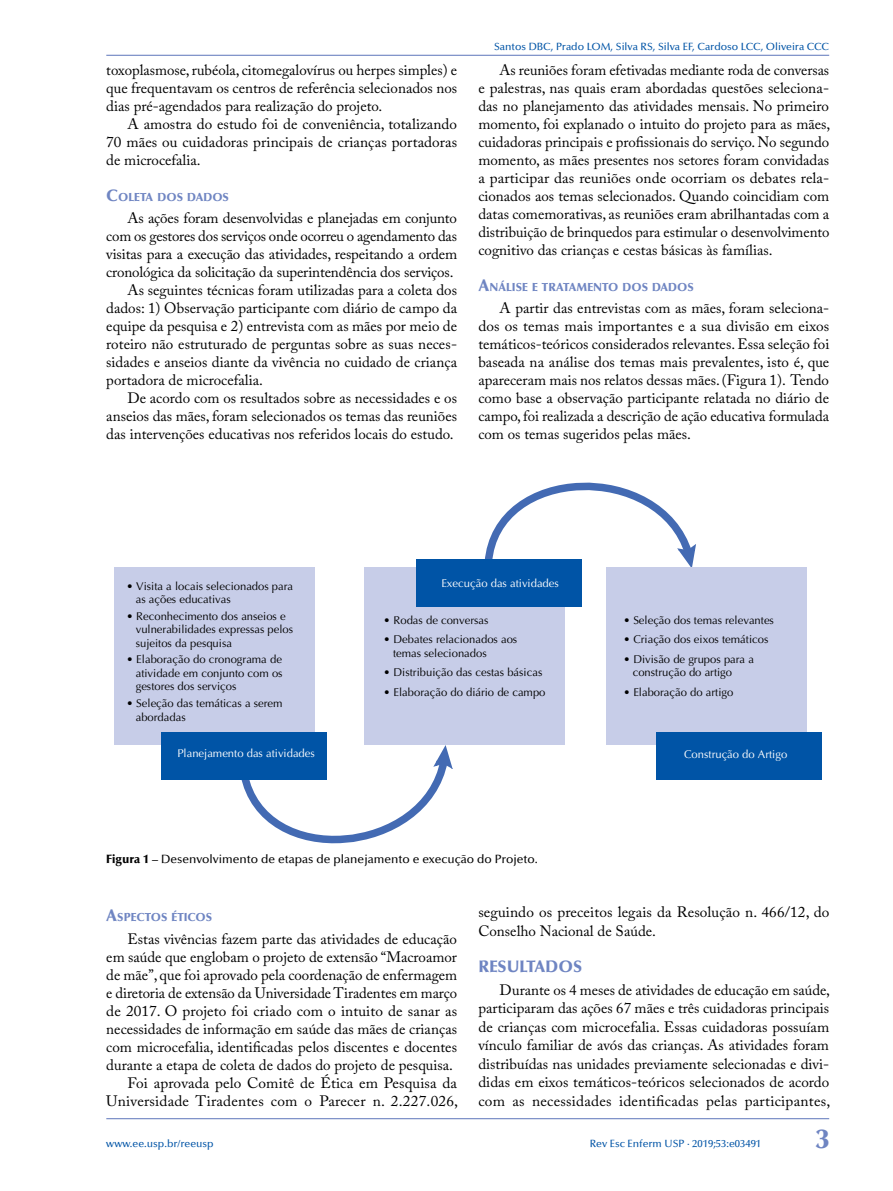
<style>
.page{position:relative;width:893px;height:1191px;background:#fff}
.page>*{position:absolute;margin:0;border:0;box-sizing:border-box;transform-origin:0 0}
.t1{font:900 27px "Optima LT";color:#6f85c2}
.t2{font:900 16.5px "Optima LT";color:#6f85c2}
.t3{font:15px/18px "Adobe Caslon Pro";color:#000;text-align:justify}
.t4{font:500 12px "Optima LT";color:#000}
.t5{font:900 11.55px "Optima LT";color:#6f85c2}
.t6{font:11.25px/13.5px "Optima";color:#000}
.t7{font:11.25px "Optima";color:#fff}
.t8{font:500 10.5px "Optima LT";color:#0054a6}
.s1{font-size:16.5px}
.s2{font-weight:900}
</style>
<div class="page">
<hr style="left:106px;top:1118px;width:723px;height:1px;background:#6f85c2">
<hr style="left:106px;top:55px;width:723px;height:1px;background:#6f85c2">
<svg style="left:485px;top:482px;width:213px;height:86px"></svg>
<svg style="left:235px;top:745px;width:218px;height:98px"></svg>
<div style="left:114px;top:568px;width:201px;height:177px;background:#c7cde8"></div>
<div style="left:162px;top:732px;width:165px;height:47px;background:#0054a6"></div>
<div style="left:364px;top:568px;width:201px;height:177px;background:#c7cde8"></div>
<div style="left:606px;top:568px;width:201px;height:177px;background:#c7cde8"></div>
<div style="left:657px;top:732px;width:165px;height:47px;background:#0054a6"></div>
<div style="left:417px;top:559px;width:165px;height:47px;background:#0054a6"></div>
<p class="t3" style="left:106px;top:61px;width:352px">toxoplasmose, rubéola, citomegalovírus ou herpes simples) e que frequentavam os centros de referência selecionados nos dias pré-agendados para realização do projeto.</p>
<p class="t3" style="left:106px;top:115px;width:352px;text-indent:21px">A amostra do estudo foi de conveniência, totalizando 70 mães ou cuidadoras principais de crianças portadoras de microcefalia.</p>
<p class="t5" style="left:106px;top:190px;width:124px"><span class="s1">C</span>OLETA DOS DADOS</p>
<p class="t3" style="left:128px;top:209px;width:331px">As ações foram desenvolvidas e planejadas em conjunto</p>
<p class="t3" style="left:106px;top:227px;width:352px">com os gestores dos serviços onde ocorreu o agendamento das</p>
<p class="t3" style="left:106px;top:245px;width:353px">visitas para a execução das atividades, respeitando a ordem</p>
<p class="t3" style="left:106px;top:263px;width:349px">cronológica da solicitação da superintendência dos serviços.</p>
<p class="t3" style="left:128px;top:281px;width:331px">As seguintes técnicas foram utilizadas para a coleta dos</p>
<p class="t3" style="left:106px;top:299px;width:352px">dados: 1) Observação participante com diário de campo da</p>
<p class="t3" style="left:106px;top:317px;width:352px">equipe da pesquisa e 2) entrevista com as mães por meio de</p>
<p class="t3" style="left:106px;top:335px;width:352px">roteiro não estruturado de perguntas sobre as suas neces-</p>
<p class="t3" style="left:106px;top:353px;width:352px">sidades e anseios diante da vivência no cuidado de criança</p>
<p class="t3" style="left:106px;top:371px;width:158px">portadora de microcefalia.</p>
<p class="t3" style="left:128px;top:389px;width:331px">De acordo com os resultados sobre as necessidades e os</p>
<p class="t3" style="left:106px;top:407px;width:352px">anseios das mães, foram selecionados os temas das reuniões</p>
<p class="t3" style="left:106px;top:425px;width:349px">das intervenções educativas nos referidos locais do estudo.</p>
<p class="t8" style="left:494px;top:40px;width:337px">Santos DBC, Prado LOM, Silva RS, Silva EF, Cardoso LCC, Oliveira CCC</p>
<p class="t3" style="left:478px;top:61px;width:353px;text-indent:21px">As reuniões foram efetivadas mediante roda de conversas e palestras, nas quais eram abordadas questões seleciona&shy;das no planejamento das atividades mensais. No primeiro momento, foi explanado o intuito do projeto para as mães, cuidadoras principais e profissionais do serviço. No segundo momento, as mães presentes nos setores foram convidadas a participar das reuniões onde ocorriam os debates rela&shy;cionados aos temas selecionados. Quando coincidiam com datas comemorativas, as reuniões eram abrilhantadas com a distribuição de brinquedos para estimular o desenvolvimento cognitivo das crianças e cestas básicas às famílias.</p>
<p class="t5" style="left:478px;top:280px;width:217px"><span class="s1">A</span>NÁLISE E TRATAMENTO DOS DADOS</p>
<p class="t3" style="left:478px;top:299px;width:352px;text-indent:21px">A partir das entrevistas com as mães, foram seleciona&shy;dos os temas mais importantes e a sua divisão em eixos temáticos-teóricos considerados relevantes. Essa seleção foi baseada na análise dos temas mais prevalentes, isto é, que apareceram mais nos relatos dessas mães. (Figura 1). Tendo como base a observação participante relatada no diário de campo, foi realizada a descrição de ação educativa formulada com os temas sugeridos pelas mães.</p>
<p class="t6" style="left:136px;top:579px;width:159px;text-indent:-9px">• Visita a locais selecionados para as ações educativas</p>
<p class="t6" style="left:136px;top:609px;width:159px;text-indent:-9px">• Reconhecimento dos anseios e vulnerabilidades expressas pelos sujeitos da pesquisa</p>
<p class="t6" style="left:136px;top:653px;width:148px;text-align:justify;text-indent:-9px">• Elaboração do cronograma de atividade em conjunto com os gestores dos serviços</p>
<p class="t6" style="left:136px;top:696px;width:148px;text-indent:-9px">• Seleção das temáticas a serem abordadas</p>
<p class="t7" style="left:177px;top:747px;width:139px">Planejamento das atividades</p>
<p class="t7" style="left:441px;top:576px;width:119px">Execução das atividades</p>
<p class="t6" style="left:384px;top:613px;width:106px">• Rodas de conversas</p>
<p class="t6" style="left:393px;top:633px;width:126px;text-indent:-9px">• Debates relacionados aos temas selecionados</p>
<p class="t6" style="left:384px;top:666px;width:160px">• Distribuição das cestas básicas</p>
<p class="t6" style="left:384px;top:685px;width:163px">• Elaboração do diário de campo</p>
<p class="t4" style="left:106px;top:852px;width:433px"><span class="s2">Figura 1</span> – Desenvolvimento de etapas de planejamento e execução do Projeto.</p>
<p class="t6" style="left:623px;top:613px;width:152px">• Seleção dos temas relevantes</p>
<p class="t6" style="left:623px;top:633px;width:146px">• Criação dos eixos temáticos</p>
<p class="t6" style="left:633px;top:652px;width:123px;text-indent:-9px">• Divisão de grupos para a construção do artigo</p>
<p class="t6" style="left:623px;top:685px;width:111px">• Elaboração do artigo</p>
<p class="t7" style="left:684px;top:747px;width:105px">Construção do Artigo</p>
<p class="t5" style="left:106px;top:910px;width:107px"><span class="s1">A</span>SPECTOS ÉTICOS</p>
<p class="t3" style="left:128px;top:929px;width:331px">Estas vivências fazem parte das atividades de educação</p>
<p class="t3" style="left:106px;top:947px;width:352px">em saúde que englobam o projeto de extensão “Macroamor</p>
<p class="t3" style="left:106px;top:965px;width:352px">de mãe”, que foi aprovado pela coordenação de enfermagem</p>
<p class="t3" style="left:106px;top:983px;width:352px">e diretoria de extensão da Universidade Tiradentes em março</p>
<p class="t3" style="left:106px;top:1001px;width:352px">de 2017. O projeto foi criado com o intuito de sanar as</p>
<p class="t3" style="left:106px;top:1019px;width:352px">necessidades de informação em saúde das mães de crianças</p>
<p class="t3" style="left:106px;top:1037px;width:352px">com microcefalia, identificadas pelos discentes e docentes</p>
<p class="t3" style="left:106px;top:1055px;width:348px">durante a etapa de coleta de dados do projeto de pesquisa.</p>
<p class="t3" style="left:128px;top:1073px;width:331px">Foi aprovada pelo Comitê de Ética em Pesquisa da</p>
<p class="t3" style="left:106px;top:1091px;width:353px">Universidade Tiradentes com o Parecer n. 2.227.026,</p>
<p class="t3" style="left:478px;top:902px;width:352px;line-height:18.5px">seguindo os preceitos legais da Resolução n. 466/12, do<br>Conselho Nacional de Saúde.</p>
<p class="t2" style="left:478px;top:956px;width:11px">RESULTA</p>
<p class="t2" style="left:546px;top:956px;width:25px">DOS</p>
<p class="t3" style="left:478px;top:980px;width:353px;line-height:18.5px;text-indent:21px">Durante os 4 meses de atividades de educação em saúde, participaram das ações 67 mães e três cuidadoras principais de crianças com microcefalia. Essas cuidadoras possuíam vínculo familiar de avós das crianças. As atividades foram distribuídas nas unidades previamente selecionadas e divi&shy;didas em eixos temáticos-teóricos selecionados de acordo com as necessidades identificadas pelas participantes,</p>
<p class="t8" style="left:106px;top:1137px;width:109px">www.ee.usp.br/reeusp</p>
<p class="t8" style="left:590px;top:1137px;width:173px">Rev Esc Enferm USP · 2019;53:e03491</p>
<h1 class="t1" style="left:816px;top:1123px;width:15px">3</h1>
</div>
